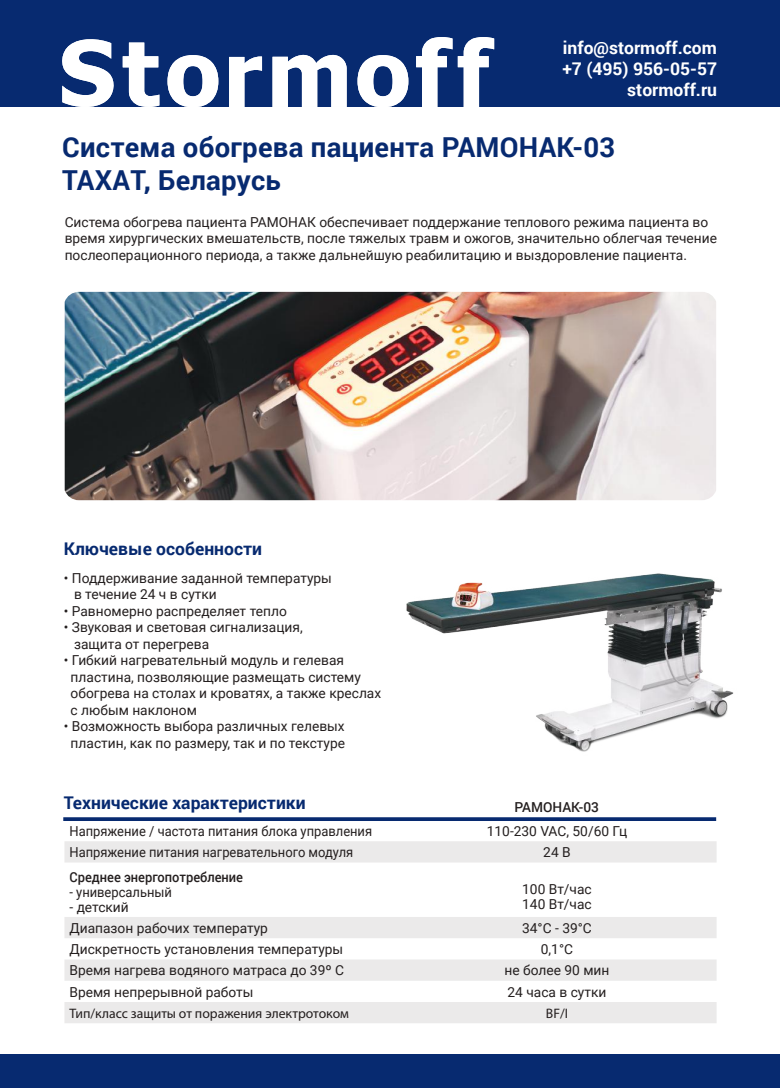
<style>
.page{position:relative;width:780px;height:1088px;background:#fff}
.page>*{position:absolute;margin:0;border:0;box-sizing:border-box;transform-origin:0 0}
.t1{font:700 27.5px/33px "Roboto";letter-spacing:.01em;color:#072a70}
.t2{font:700 17.5px/21px "Roboto";color:#fff;text-align:right}
.t3{font:700 17.5px "Roboto";color:#072a70}
.t4{font:13.75px/16.5px "Roboto";color:#241f1f}
.t5{font:13.75px "Roboto";color:#241f1f;scale:.94 1}
.t6{font:13.75px "Myriad Pro";color:#241f1f}
.t7{font:500 13.75px "Roboto";color:#241f1f;scale:.94 1}
.t8{font:500 13.75px "Roboto";color:#241f1f}
</style>
<div class="page">
<div style="left:0;top:0;width:780px;height:106px;background:#072a70"></div>
<svg style="left:272px;top:55px;width:74px;height:52px"></svg>
<svg style="left:123px;top:43px;width:36px;height:64px"></svg>
<svg style="left:229px;top:56px;width:33px;height:51px"></svg>
<svg style="left:167px;top:55px;width:51px;height:52px"></svg>
<svg style="left:357px;top:55px;width:51px;height:52px"></svg>
<svg style="left:416px;top:37px;width:36px;height:70px"></svg>
<svg style="left:458px;top:37px;width:36px;height:70px"></svg>
<svg style="left:59px;top:39px;width:57px;height:68px"></svg>
<div style="left:0;top:1054px;width:780px;height:34px;background:#072a70"></div>
<img style="left:65px;top:292px;width:651px;height:208px">
<svg style="left:63px;top:817px;width:653px;height:4px;fill:#072a70"></svg>
<svg style="left:64px;top:841px;width:652px;height:182px"></svg>
<img style="left:406px;top:573px;width:328px;height:179px">
<p class="t2" style="left:562px;top:37px;width:156px">info@stormoff.com +7 (495) 956-05-57 stormoff.ru</p>
<h1 class="t1" style="left:62px;top:130px;width:554px">Система обогрева пациента РАМОНАК-03<br>ТАХАТ, Беларусь</h1>
<p class="t4" style="left:65px;top:213px;width:653px">Система обогрева пациента РАМОНАК обеспечивает поддержание теплового режима пациента во время хирургических вмешательств, после тяжелых травм и ожогов, значительно облегчая течение послеоперационного периода, а также дальнейшую реабилитацию и выздоровление пациента.</p>
<p class="t3" style="left:64px;top:537px;width:200px">Ключевые особенности</p>
<p class="t4" style="left:74px;top:569px;width:259px;text-indent:-10px">• Поддерживание заданной температуры в течение 24 ч в сутки</p>
<p class="t4" style="left:64px;top:602px;width:224px">• Равномерно распределяет тепло</p>
<p class="t4" style="left:74px;top:619px;width:230px;text-indent:-10px">• Звуковая и световая сигнализация, защита от перегрева</p>
<p class="t4" style="left:71px;top:652px;width:312px;text-indent:-7px">• Гибкий нагревательный модуль и гелевая пластина, позволяющие размещать систему обогрева на столах и кроватях, а также креслах с любым наклоном</p>
<p class="t4" style="left:64px;top:718px;width:283px;text-align:center">• Возможность выбора различных гелевых пластин, как по размеру, так и по текстуре</p>
<p class="t3" style="left:64px;top:790px;width:243px">Технические характеристики</p>
<p class="t8" style="left:514px;top:797px;width:86px">РАМОНАК-03</p>
<p class="t5" style="left:69px;top:821px;width:323px">Напряжение / частота питания блока управления</p>
<p class="t4" style="left:487px;top:822px;width:142px">110-230 VAC, 50/60 Гц</p>
<p class="t5" style="left:69px;top:842px;width:303px">Напряжение питания нагревательного модуля</p>
<p class="t4" style="left:543px;top:843px;width:29px">24 В</p>
<p class="t7" style="left:69px;top:867px;width:186px">Среднее энергопотребление</p>
<p class="t5" style="left:69px;top:882px;width:111px">- универсальный</p>
<p class="t4" style="left:69px;top:898px;width:61px">- детский</p>
<p class="t4" style="left:522px;top:881px;width:71px;line-height:15px">100 Вт/час<br>140 Вт/час</p>
<p class="t4" style="left:69px;top:919px;width:200px">Диапазон рабочих температур</p>
<p class="t4" style="left:522px;top:919px;width:71px">34°С - 39°С</p>
<p class="t4" style="left:69px;top:940px;width:275px">Дискретность установления температуры</p>
<p class="t4" style="left:541px;top:940px;width:34px">0,1°С</p>
<p class="t4" style="left:69px;top:961px;width:276px">Время нагрева водяного матраса до 39º С</p>
<p class="t4" style="left:504px;top:961px;width:106px">не более 90 мин</p>
<p class="t4" style="left:69px;top:983px;width:185px">Время непрерывной работы</p>
<p class="t4" style="left:507px;top:983px;width:100px">24 часа в сутки</p>
<p class="t6" style="left:69px;top:1005px;width:281px">Тип/класс защиты от поражения электротоком</p>
<p class="t6" style="left:546px;top:1005px;width:24px">BF/I</p>
</div>
